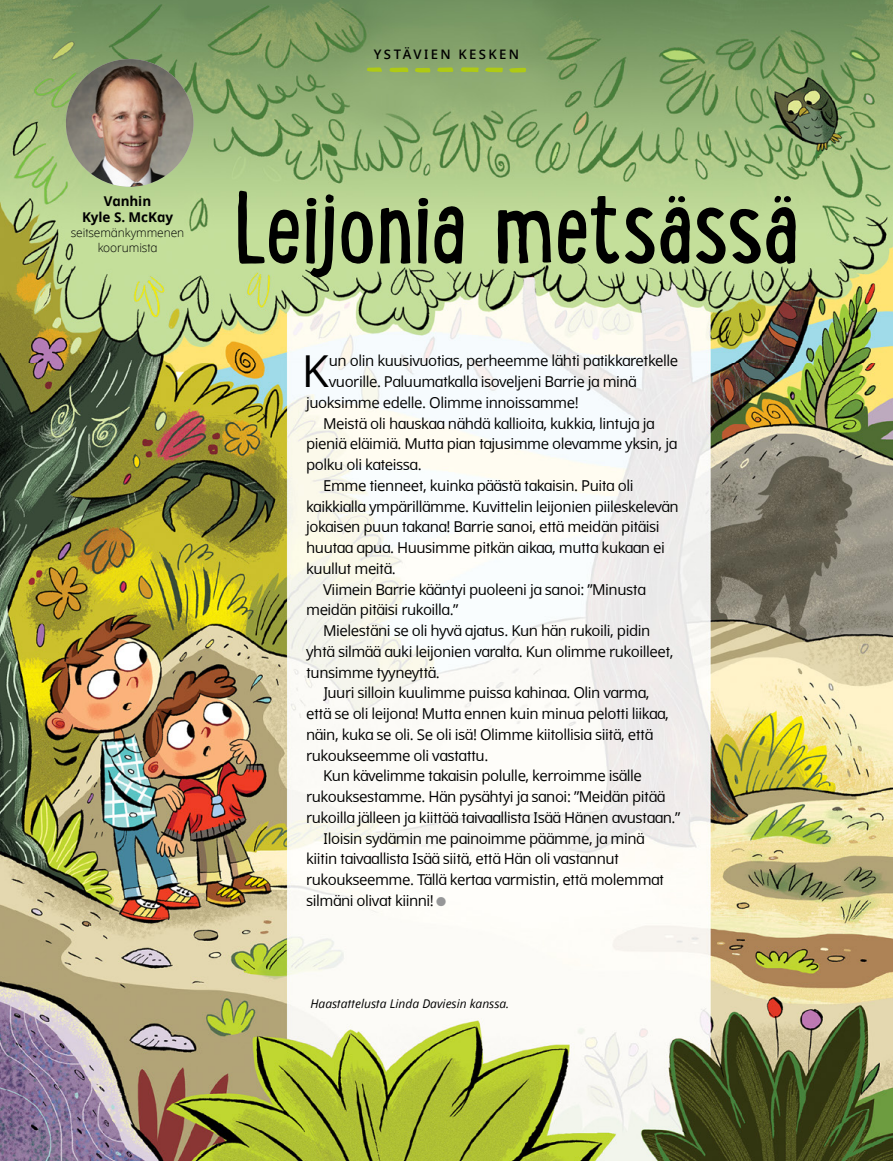
<style>
.page{position:relative;width:893px;height:1161px;background:#fff}
.page>*{position:absolute;margin:0;border:0;box-sizing:border-box;transform-origin:0 0}
.artcl1_h1_next_Lunchbox{font:114.6px "Lunch Box";letter-spacing:-.03em;color:#000}
.artcl1_p1_first{font:44.1px "Dots Solidlds Lat";color:#000}
.artcl1_p1{font:15px/20.7px "Dots Solidlds Lat";letter-spacing:-.03em;color:#000}
.artcl1_p1_first-2{font:15px "Dots Solidlds Lat";letter-spacing:-.03em;color:#000}
.p1_author-name{font:700 13.5px/15.8px "Dots Solidlds Lat";letter-spacing:-.005em;color:#000;text-align:center}
.p1_series-title__articl1_and_articl2{font:600 13.2px "Dots Solidlds Lat";letter-spacing:.18em;color:#000}
.artcl1_p1_event{font:italic 12px "Dots Solidlds Lat";color:#000}
.p1_author-role{font:300 12px/15px "Dots Solidlds Lat";letter-spacing:-.005em;color:#000;text-align:center}
.s1{font-family:"Ding P Ilds Dpi";font-size:12.75px;color:#969798}
</style>
<div class="page">
<img style="left:0;top:362px;width:893px;height:799px">
<img style="left:0;top:0;width:893px;height:362px">
<img style="left:66px;top:59px;width:127px;height:128px;border-radius:64px">
<svg style="left:389px;top:68px;width:19px;height:4px"></svg>
<svg style="left:460px;top:67px;width:19px;height:5px"></svg>
<svg style="left:485px;top:68px;width:18px;height:4px"></svg>
<svg style="left:509px;top:68px;width:17px;height:5px"></svg>
<svg style="left:415px;top:68px;width:15px;height:4px"></svg>
<svg style="left:437px;top:67px;width:16px;height:5px"></svg>
<svg style="left:366px;top:67px;width:16px;height:5px"></svg>
<p class="p1_author-name" style="left:82px;top:194px;width:92px">Vanhin<br>Kyle S. McKay</p>
<p class="p1_author-role" style="left:71px;top:225px;width:115px">seitsemänkymmenen koorumista</p>
<p class="p1_series-title__articl1_and_articl2" style="left:374px;top:45px;width:147px">YSTÄVIEN KESKEN</p>
<p class="artcl1_h1_next_Lunchbox" style="left:233px;top:146px;width:568px">Leijonia metsässä</p>
<p class="artcl1_p1_first" style="left:302px;top:339px;width:29px">K</p>
<p class="artcl1_p1_first-2" style="left:329px;top:350px;width:351px">un olin kuusivuotias, perheemme lähti patikkaretkelle</p>
<p class="artcl1_p1_first-2" style="left:329px;top:371px;width:309px">vuorille. Paluumatkalla isoveljeni Barrie ja minä</p>
<p class="artcl1_p1_first-2" style="left:306px;top:391px;width:274px">juoksimme edelle. Olimme innoissamme!</p>
<p class="artcl1_p1" style="left:306px;top:413px;width:372px;text-indent:17px">Meistä oli hauskaa nähdä kallioita, kukkia, lintuja ja pieniä eläimiä. Mutta pian tajusimme olevamme yksin, ja polku oli kateissa.</p>
<p class="artcl1_p1" style="left:306px;top:475px;width:374px;text-indent:17px">Emme tienneet, kuinka päästä takaisin. Puita oli kaikkialla ympärillämme. Kuvittelin leijonien piileskelevän jokaisen puun takana! Barrie sanoi, että meidän pitäisi huutaa apua. Huusimme pitkän aikaa, mutta kukaan ei kuullut meitä.</p>
<p class="artcl1_p1" style="left:306px;top:579px;width:341px;text-indent:17px">Viimein Barrie kääntyi puoleeni ja sanoi: ”Minusta meidän pitäisi rukoilla.”</p>
<p class="artcl1_p1" style="left:306px;top:620px;width:369px;text-indent:17px">Mielestäni se oli hyvä ajatus. Kun hän rukoili, pidin yhtä silmää auki leijonien varalta. Kun olimme rukoilleet, tunsimme tyyneyttä.</p>
<p class="artcl1_p1" style="left:306px;top:683px;width:364px;text-indent:17px">Juuri silloin kuulimme puissa kahinaa. Olin varma, että se oli leijona! Mutta ennen kuin minua pelotti liikaa, näin, kuka se oli. Se oli isä! Olimme kiitollisia siitä, että rukoukseemme oli vastattu.</p>
<p class="artcl1_p1" style="left:306px;top:766px;width:376px;text-indent:17px">Kun kävelimme takaisin polulle, kerroimme isälle rukouksestamme. Hän pysähtyi ja sanoi: ”Meidän pitää rukoilla jälleen ja kiittää taivaallista Isää Hänen avustaan.”</p>
<p class="artcl1_p1" style="left:306px;top:828px;width:359px;text-indent:17px">Iloisin sydämin me painoimme päämme, ja minä kiitin taivaallista Isää siitä, että Hän oli vastannut rukoukseemme. Tällä kertaa varmistin, että molemmat silmäni olivat kiinni! <span class="s1">●</span></p>
<p class="artcl1_p1_event" style="left:310px;top:994px;width:200px">Haastattelusta Linda Daviesin kanssa.</p>
</div>
